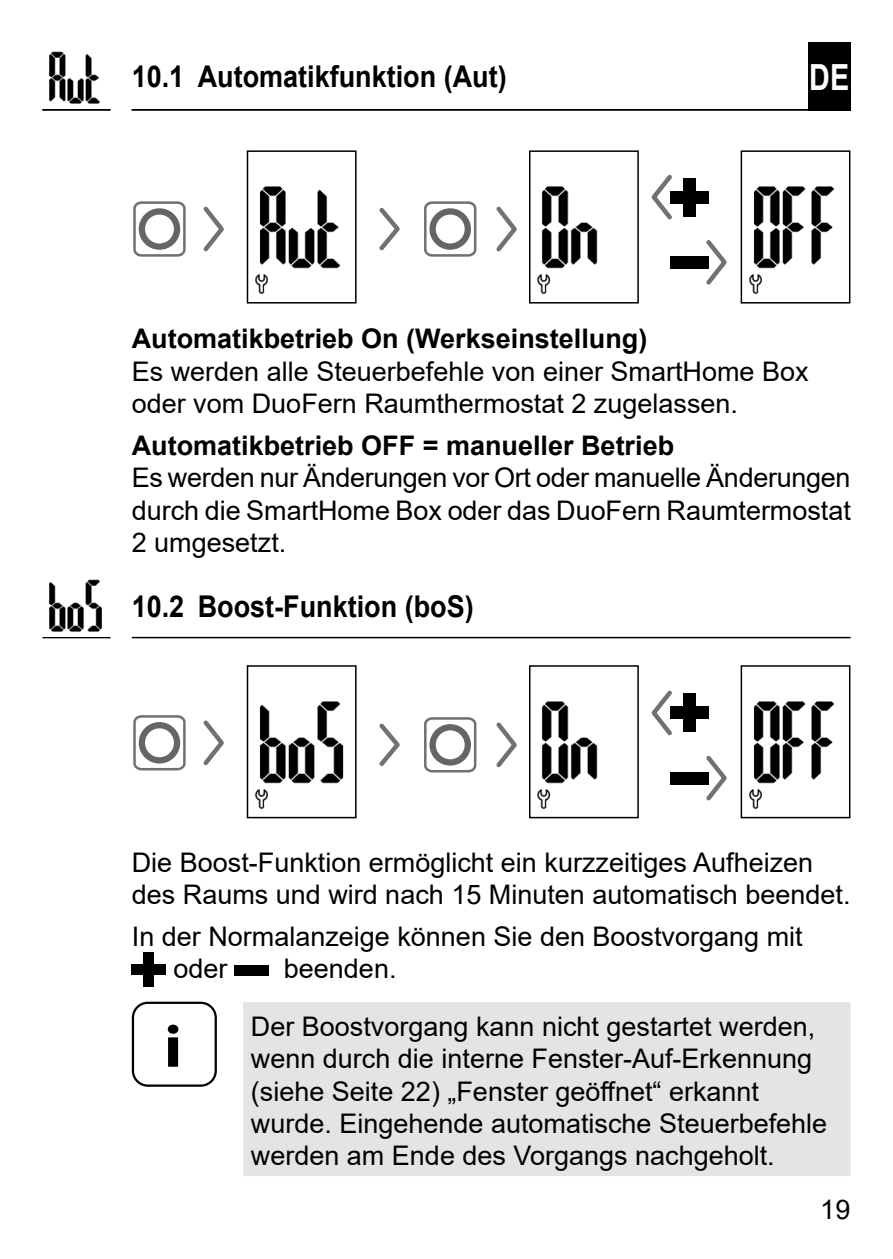
<style>
.page{position:relative;width:893px;height:1259px;background:#fff}
.page>*{position:absolute;margin:0;border:0;box-sizing:border-box;transform-origin:0 0}
.t1{font:700 60px "Myriad Pro";color:#000;scale:1.1 1}
.t2{font:700 36px "Arial";color:#fff;scale:.8 1}
.t3{font:700 30px "Arial";color:#000;scale:.9 1}
.t4{font:27px/32.4px "Arial";color:#000}
.t5{font:700 27px "Arial";color:#000}
</style>
<div class="page">
<div style="left:808px;top:42px;width:42px;height:69px;background:#000"></div>
<hr style="left:132px;top:109px;width:718px;height:2px;background:#000">
<hr style="left:42px;top:109px;width:68px;height:2px;background:#000">
<img style="left:749px;top:186px;width:86px;height:109px">
<div style="left:741px;top:150px;width:109px;height:153px;border:2px solid #000"></div>
<svg style="left:42px;top:637px;width:809px;height:1px"></svg>
<div style="left:243px;top:1002px;width:608px;height:174px;background:#e3e4e4"></div>
<div style="left:143px;top:953px;width:11px;height:34px;background:#000"></div>
<div style="left:132px;top:964px;width:34px;height:11px;background:#000"></div>
<div style="left:235px;top:965px;width:34px;height:11px;background:#000"></div>
<div style="left:132px;top:1001px;width:85px;height:85px;border:2px solid #000;border-radius:15px"></div>
<img style="left:255px;top:186px;width:86px;height:109px">
<div style="left:247px;top:150px;width:110px;height:153px;border:2px solid #000"></div>
<img style="left:537px;top:186px;width:61px;height:109px">
<div style="left:529px;top:150px;width:110px;height:153px;border:2px solid #000"></div>
<svg style="left:379px;top:207px;width:21px;height:44px"></svg>
<img style="left:255px;top:701px;width:89px;height:109px">
<div style="left:247px;top:665px;width:110px;height:153px;border:2px solid #000"></div>
<div style="left:133px;top:201px;width:53px;height:56px;border:3px solid #707172;border-radius:6px"></div>
<svg style="left:142px;top:211px;width:35px;height:36px"></svg>
<div style="left:139px;top:208px;width:41px;height:42px;border:6px solid #646567;border-radius:50%"></div>
<svg style="left:203px;top:206px;width:21px;height:46px"></svg>
<div style="left:133px;top:715px;width:53px;height:55px;border:3px solid #707172;border-radius:6px"></div>
<svg style="left:142px;top:725px;width:35px;height:35px"></svg>
<div style="left:139px;top:722px;width:41px;height:41px;border:6px solid #646567;border-radius:50%"></div>
<svg style="left:203px;top:720px;width:21px;height:45px"></svg>
<div style="left:424px;top:201px;width:52px;height:56px;border:3px solid #707172;border-radius:6px"></div>
<svg style="left:433px;top:211px;width:35px;height:36px"></svg>
<div style="left:429px;top:208px;width:42px;height:42px;border:6px solid #646567;border-radius:50%"></div>
<svg style="left:496px;top:206px;width:21px;height:46px"></svg>
<div style="left:670px;top:191px;width:38px;height:12px;background:#000"></div>
<div style="left:683px;top:178px;width:12px;height:38px;background:#000"></div>
<div style="left:670px;top:256px;width:38px;height:12px;background:#000"></div>
<svg style="left:702px;top:240px;width:25px;height:45px"></svg>
<svg style="left:651px;top:174px;width:25px;height:46px"></svg>
<img style="left:749px;top:701px;width:86px;height:109px">
<div style="left:741px;top:665px;width:109px;height:153px;border:2px solid #000"></div>
<img style="left:537px;top:701px;width:61px;height:109px">
<div style="left:529px;top:665px;width:110px;height:153px;border:2px solid #000"></div>
<svg style="left:379px;top:723px;width:21px;height:43px"></svg>
<div style="left:424px;top:717px;width:52px;height:55px;border:3px solid #707172;border-radius:6px"></div>
<svg style="left:433px;top:727px;width:35px;height:35px"></svg>
<div style="left:429px;top:724px;width:42px;height:41px;border:6px solid #646567;border-radius:50%"></div>
<svg style="left:496px;top:722px;width:21px;height:46px"></svg>
<div style="left:670px;top:707px;width:38px;height:12px;background:#000"></div>
<div style="left:683px;top:694px;width:12px;height:38px;background:#000"></div>
<div style="left:670px;top:772px;width:38px;height:12px;background:#000"></div>
<svg style="left:702px;top:755px;width:25px;height:46px"></svg>
<svg style="left:651px;top:690px;width:25px;height:46px"></svg>
<img style="left:49px;top:51px;width:51px;height:53px">
<img style="left:49px;top:579px;width:53px;height:53px">
<p class="t3" style="left:132px;top:56px;width:418px">10.1 Automatikfunktion (Aut)</p>
<h2 class="t2" style="left:809px;top:52px;width:52px">DE</h2>
<p class="t5" style="left:132px;top:320px;width:517px">Automatikbetrieb On (Werkseinstellung)</p>
<p class="t4" style="left:132px;top:355px;width:678px">Es werden alle Steuerbefehle von einer SmartHome Box oder vom DuoFern Raumthermostat 2 zugelassen.</p>
<p class="t5" style="left:132px;top:426px;width:544px">Automatikbetrieb OFF = manueller Betrieb</p>
<p class="t4" style="left:132px;top:461px;width:721px;text-align:justify">Es werden nur Änderungen vor Ort oder manuelle Änderungen durch die SmartHome Box oder das DuoFern Raumtermostat 2 umgesetzt.</p>
<p class="t3" style="left:132px;top:585px;width:382px">10.2 Boost-Funktion (boS)</p>
<p class="t4" style="left:132px;top:846px;width:720px">Die Boost-Funktion ermöglicht ein kurzzeitiges Aufheizen des Raums und wird nach 15 Minuten automatisch beendet.</p>
<p class="t4" style="left:173px;top:920px;width:631px;text-indent:-42px">In der Normalanzeige können Sie den Boostvorgang mit oder</p>
<p class="t4" style="left:284px;top:952px;width:114px">beenden.</p>
<h1 class="t1" style="left:164px;top:1013px;width:18px">i</h1>
<p class="t4" style="left:251px;top:1010px;width:578px">Der Boostvorgang kann nicht gestartet werden, wenn durch die interne Fenster-Auf-Erkennung (siehe Seite 22) „Fenster geöffnet“ erkannt wurde. Eingehende automatische Steuerbefehle werden am Ende des Vorgangs nachgeholt.</p>
<p class="t4" style="left:820px;top:1193px;width:32px">19</p>
</div>
